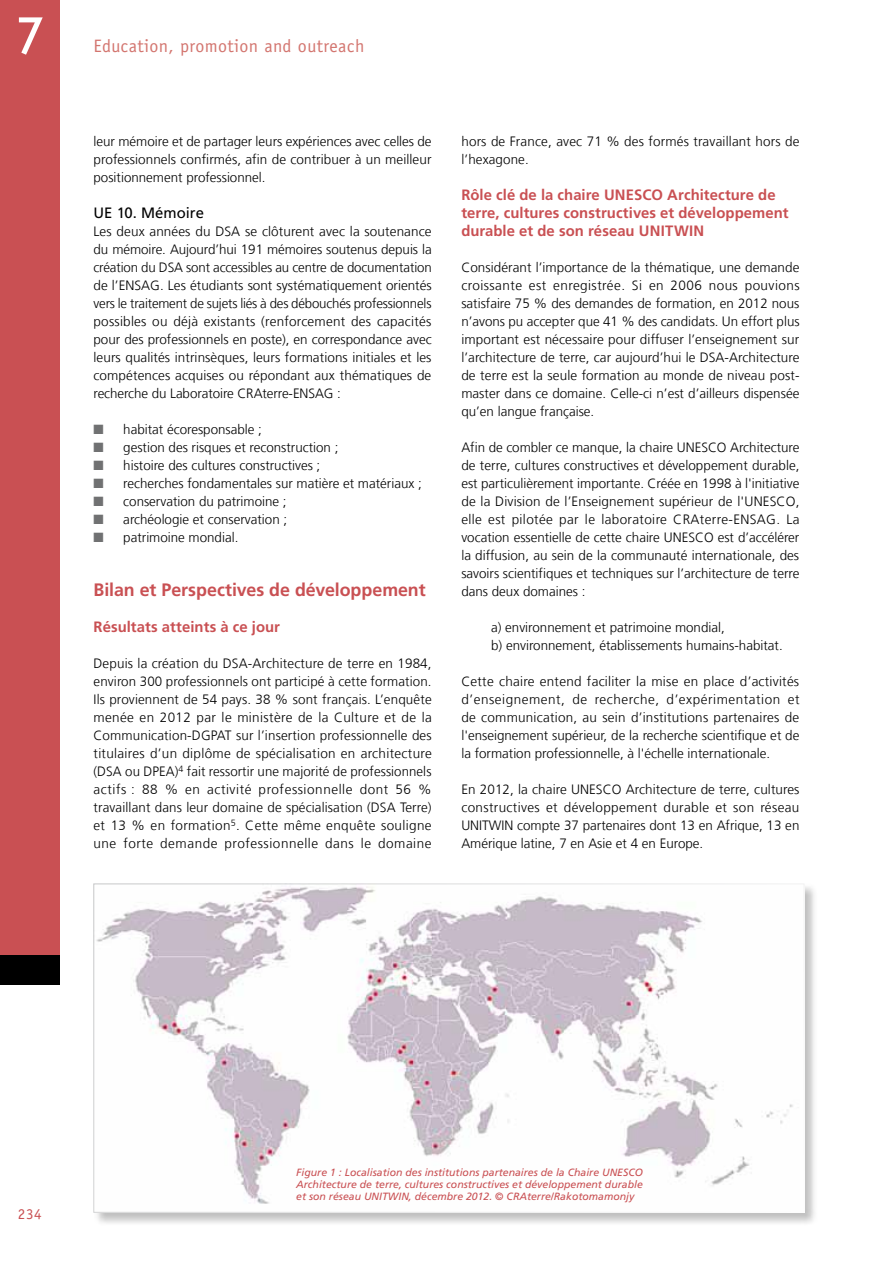
<style>
.page{position:relative;width:893px;height:1263px;background:#fff}
.page>*{position:absolute;margin:0;border:0;box-sizing:border-box;transform-origin:0 0}
.t1{font:54px "Gill Sans Std";color:#fff}
.t2{font:700 18px "Frutiger LT Com";letter-spacing:-.005em;color:#c95053}
.t3{font:18px "Officina Sans";letter-spacing:.025em;color:#d3756f}
.t4{font:700 15px/18px "Frutiger LT Com";letter-spacing:.005em;color:#c95053}
.t5{font:15px "Frutiger LT Com";color:#000}
.t6{font:15px "Officina Sans";color:#c95053}
.t7{font:300 13.5px/18px "Frutiger LT Com";color:#000;text-align:justify}
.t8{font:italic 10.5px/12px "Frutiger LT Com";color:#c95053;text-align:justify}
.s1{color:#707172}
</style>
<div class="page">
<div style="left:0;top:0;width:60px;height:955px;background:#c95053"></div>
<div style="left:0;top:955px;width:60px;height:29px;background:#000"></div>
<div style="left:93px;top:883px;width:725px;height:343px;background:#000;opacity:.25"></div>
<img style="left:96px;top:886px;width:706px;height:324px">
<h1 class="t1" style="left:16px;top:5px;width:28px">7</h1>
<h2 class="t3" style="left:94px;top:35px;width:272px">Education, promotion and outreach</h2>
<p class="t7" style="left:94px;top:132px;width:340px">leur mémoire et de partager leurs expériences avec celles de professionnels confirmés, afin de contribuer à un meilleur positionnement professionnel.</p>
<p class="t5" style="left:94px;top:204px;width:112px">UE 10. Mémoire</p>
<p class="t7" style="left:94px;top:222px;width:340px">Les deux années du DSA se clôturent avec la soutenance du mémoire. Aujourd’hui 191 mémoires soutenus depuis la création du DSA sont accessibles au centre de documentation de l’ENSAG. Les étudiants sont systématiquement orientés vers le traitement de sujets liés à des débouchés professionnels possibles ou déjà existants (renforcement des capacités pour des professionnels en poste), en correspondance avec leurs qualités intrinsèques, leurs formations initiales et les compétences acquises ou répondant aux thématiques de recherche du Laboratoire CRAterre-ENSAG :</p>
<p class="t7" style="left:94px;top:420px;width:170px"><span class="s1">■</span> habitat écoresponsable ;</p>
<p class="t7" style="left:94px;top:438px;width:246px"><span class="s1">■</span> gestion des risques et reconstruction ;</p>
<p class="t7" style="left:94px;top:456px;width:228px"><span class="s1">■</span> histoire des cultures constructives ;</p>
<p class="t7" style="left:94px;top:474px;width:330px"><span class="s1">■</span> recherches fondamentales sur matière et matériaux ;</p>
<p class="t7" style="left:94px;top:492px;width:195px"><span class="s1">■</span> conservation du patrimoine ;</p>
<p class="t7" style="left:94px;top:510px;width:195px"><span class="s1">■</span> archéologie et conservation ;</p>
<p class="t7" style="left:94px;top:528px;width:146px"><span class="s1">■</span> patrimoine mondial.</p>
<h2 class="t2" style="left:94px;top:579px;width:334px">Bilan et Perspectives de développement</h2>
<p class="t4" style="left:94px;top:617px;width:188px">Résultats atteints à ce jour</p>
<p class="t7" style="left:94px;top:654px;width:340px">Depuis la création du DSA-Architecture de terre en 1984, environ 300 professionnels ont participé à cette formation.<br>Ils proviennent de 54 pays. 38 % sont français. L’enquête menée en 2012 par le ministère de la Culture et de la Communication-DGPAT sur l’insertion professionnelle des titulaires d’un diplôme de spécialisation en architecture (DSA ou DPEA)<sup>4</sup> fait ressortir une majorité de professionnels actifs : 88 % en activité professionnelle dont 56 % travaillant dans leur domaine de spécialisation (DSA Terre) et 13 % en formation<sup>5</sup>. Cette même enquête souligne une forte demande professionnelle dans le domaine</p>
<p class="t7" style="left:461px;top:132px;width:340px">hors de France, avec 71 % des formés travaillant hors de l’hexagone.</p>
<p class="t4" style="left:461px;top:185px;width:329px">Rôle clé de la chaire UNESCO Architecture de terre, cultures constructives et développement durable et de son réseau UNITWIN</p>
<p class="t7" style="left:461px;top:258px;width:340px">Considérant l’importance de la thématique, une demande croissante est enregistrée. Si en 2006 nous pouvions satisfaire 75 % des demandes de formation, en 2012 nous n’avons pu accepter que 41 % des candidats. Un effort plus important est nécessaire pour diffuser l’enseignement sur l’architecture de terre, car aujourd’hui le DSA-Architecture de terre est la seule formation au monde de niveau post&shy;master dans ce domaine. Celle-ci n’est d’ailleurs dispensée qu’en langue française.</p>
<p class="t7" style="left:461px;top:438px;width:340px">Afin de combler ce manque, la chaire UNESCO Architecture de terre, cultures constructives et développement durable, est particulièrement importante. Créée en 1998 à l'initiative de la Division de l’Enseignement supérieur de l'UNESCO, elle est pilotée par le laboratoire CRAterre-ENSAG. La vocation essentielle de cette chaire UNESCO est d’accélérer la diffusion, au sein de la communauté internationale, des savoirs scientifiques et techniques sur l’architecture de terre dans deux domaines :</p>
<p class="t7" style="left:491px;top:618px;width:293px">a) environnement et patrimoine mondial,<br>b) environnement, établissements humains-habitat.</p>
<p class="t7" style="left:461px;top:672px;width:340px">Cette chaire entend faciliter la mise en place d’activités d’enseignement, de recherche, d’expérimentation et de communication, au sein d’institutions partenaires de l'enseignement supérieur, de la recherche scientifique et de la formation professionnelle, à l'échelle internationale.</p>
<p class="t7" style="left:461px;top:780px;width:340px">En 2012, la chaire UNESCO Architecture de terre, cultures constructives et développement durable et son réseau UNITWIN compte 37 partenaires dont 13 en Afrique, 13 en Amérique latine, 7 en Asie et 4 en Europe.</p>
<p class="t6" style="left:18px;top:1205px;width:25px">234</p>
<p class="t8" style="left:296px;top:1167px;width:348px">Figure 1 : Localisation des institutions partenaires de la Chaire UNESCO Architecture de terre, cultures constructives et développement durable et son réseau UNITWIN, décembre 2012. © CRAterre/Rakotomamonjy</p>
</div>
